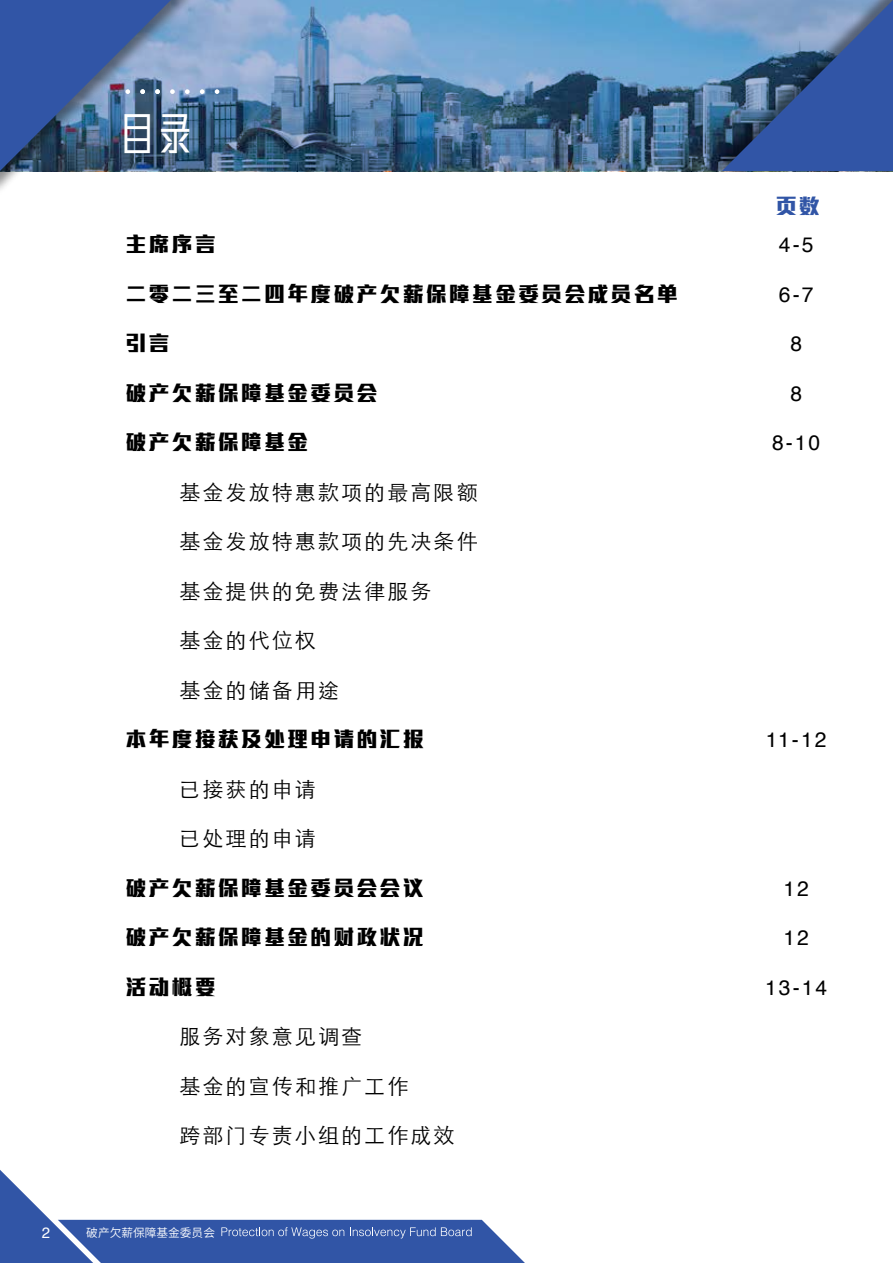
<style>
.page{position:relative;width:893px;height:1263px;background:#fff}
.page>*{position:absolute;margin:0;border:0;box-sizing:border-box;transform-origin:0 0}
.t1{font:500 45px "M Stiff Hei PRC";color:#fff;scale:.7 1}
.t2{font:800 21px "M Stiff Hei PRC";letter-spacing:.1em;color:#000}
.t3{font:300 21px "ST Heiti TC";letter-spacing:.1em;color:#000}
.t4{font:21px "Helvetica";letter-spacing:.1em;color:#000}
.t5{font:800 21px "M Stiff Hei PRC";color:#3155a6}
.t6{font:15px "Helvetica";color:#fff}
.t7{font:600 11.7px "Noto Sans CJ Ktc";color:#fff}
</style>
<div class="page">
<svg style="left:198px;top:0;width:513px;height:171px;background:#5c86ac"></svg>
<div style="left:0;top:0;width:198px;height:198px;background:#000;opacity:.45"></div>
<div style="left:711px;top:0;width:182px;height:172px;background:#000;opacity:.45"></div>
<svg style="left:722px;top:0;width:171px;height:171px;background:#4769a3"></svg>
<svg style="left:215px;top:89px;width:4px;height:5px"></svg>
<svg style="left:185px;top:89px;width:5px;height:5px"></svg>
<svg style="left:0;top:0;width:175px;height:171px;background:#416098"></svg>
<svg style="left:200px;top:89px;width:5px;height:5px"></svg>
<svg style="left:0;top:1170px;width:525px;height:93px"></svg>
<p class="t1" style="left:122px;top:107px;width:154px">目录錄</p>
<p class="t2" style="left:125px;top:232px;width:92px">主席序言</p>
<p class="t2" style="left:125px;top:281px;width:554px">二零二三至二四年度破产欠薪保障基金委员会成员名单</p>
<p class="t2" style="left:125px;top:331px;width:46px">引言</p>
<p class="t2" style="left:125px;top:380px;width:254px">破产欠薪保障基金委员会</p>
<p class="t2" style="left:125px;top:430px;width:184px">破产欠薪保障基金</p>
<p class="t3" style="left:179px;top:474px;width:300px">基金发放特惠款项的最高限额</p>
<p class="t3" style="left:179px;top:523px;width:300px">基金发放特惠款项的先决条件</p>
<p class="t3" style="left:179px;top:573px;width:253px">基金提供的免费法律服务</p>
<p class="t3" style="left:179px;top:622px;width:138px">基金的代位权</p>
<p class="t3" style="left:179px;top:672px;width:161px">基金的储备用途</p>
<p class="t2" style="left:125px;top:727px;width:300px">本年度接获及处理申请的汇报</p>
<p class="t3" style="left:179px;top:771px;width:138px">已接获的申请</p>
<p class="t3" style="left:179px;top:820px;width:138px">已处理的申请</p>
<p class="t2" style="left:125px;top:875px;width:300px">破产欠薪保障基金委员会会议</p>
<p class="t2" style="left:125px;top:925px;width:300px">破产欠薪保障基金的财政状况</p>
<p class="t2" style="left:125px;top:974px;width:92px">活动概要</p>
<p class="t3" style="left:179px;top:1018px;width:184px">服务对象意见调查</p>
<p class="t3" style="left:179px;top:1068px;width:230px">基金的宣传和推广工作</p>
<p class="t3" style="left:179px;top:1117px;width:277px">跨部门专责小组的工作成效</p>
<p class="t6" style="left:42px;top:1221px;width:10px">2</p>
<p class="t7" style="left:86px;top:1226px;width:130px">破产欠薪保障基金委员会</p>
<p class="t5" style="left:776px;top:193px;width:46px">页数</p>
<p class="t4" style="left:779px;top:229px;width:36px">4-5</p>
<p class="t4" style="left:779px;top:278px;width:36px">6-7</p>
<p class="t4" style="left:790px;top:328px;width:13px">8</p>
<p class="t4" style="left:790px;top:377px;width:13px">8</p>
<p class="t4" style="left:772px;top:427px;width:50px">8-10</p>
<p class="t4" style="left:766px;top:724px;width:62px">11-12</p>
<p class="t4" style="left:783px;top:872px;width:27px">12</p>
<p class="t4" style="left:783px;top:922px;width:27px">12</p>
<p class="t4" style="left:765px;top:971px;width:64px">13-14</p>
</div>
